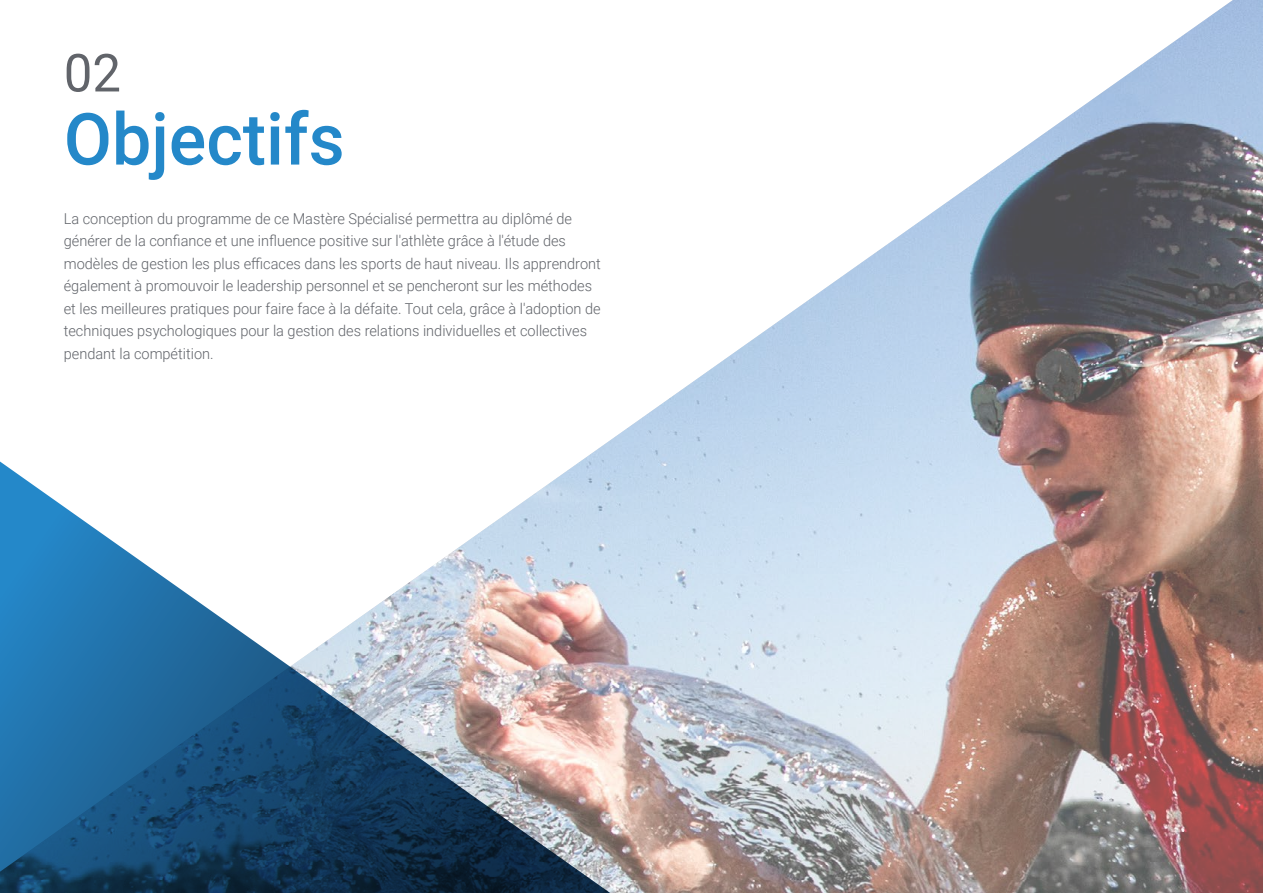
<style>
.page{position:relative;width:1263px;height:893px;background:#fff}
.page>*{position:absolute;margin:0;border:0;box-sizing:border-box;transform-origin:0 0}
.t1{font:500 72px "Roboto";color:#2488c9}
.t2{font:52.5px "Roboto";color:#61646a}
.t3{font:300 15px/22.5px "Roboto";color:#61646a}
</style>
<div class="page">
<img style="left:602px;top:0;width:661px;height:893px">
<svg style="left:0;top:446px;width:640px;height:447px"></svg>
<h2 class="t2" style="left:64px;top:36px;width:59px">02</h2>
<h1 class="t1" style="left:64px;top:89px;width:282px">Objectifs</h1>
<p class="t3" style="left:64px;top:207px;width:539px">La conception du programme de ce Mastère Spécialisé permettra au diplômé de générer de la confiance et une influence positive sur l'athlète grâce à l'étude des modèles de gestion les plus efficaces dans les sports de haut niveau. Ils apprendront également à promouvoir le leadership personnel et se pencheront sur les méthodes et les meilleures pratiques pour faire face à la défaite. Tout cela, grâce à l'adoption de techniques psychologiques pour la gestion des relations individuelles et collectives pendant la compétition.</p>
</div>
